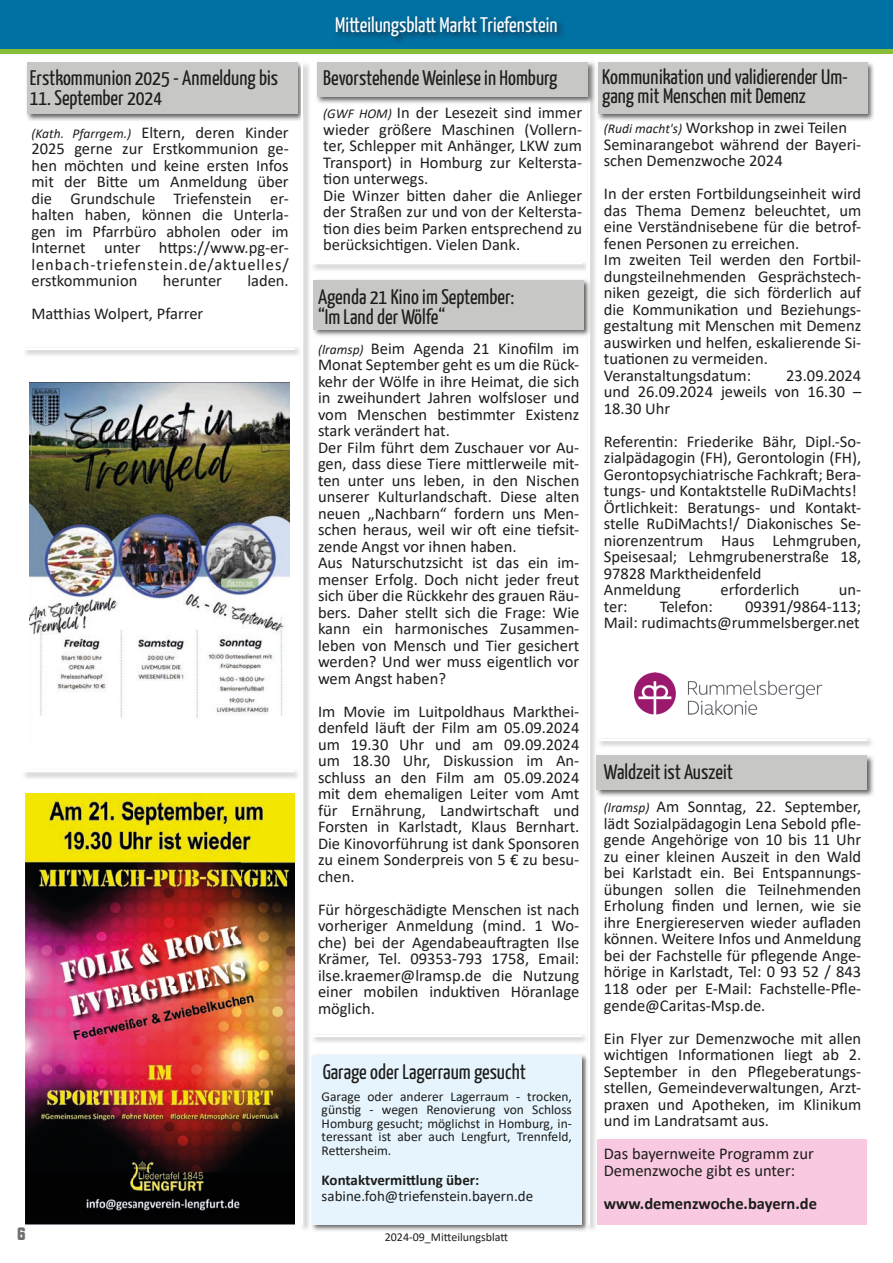
<style>
.page{position:relative;width:893px;height:1263px;background:#fff}
.page>*{position:absolute;margin:0;border:0;box-sizing:border-box;transform-origin:0 0}
.t1{font:21px/19.5px "Yanone Kaffeesatz";color:#1d1d1b}
.t2{font:21px "Yanone Kaffeesatz";color:#fff}
.t3{font:800 18px "Refrigerator Deluxe";color:#70706f}
.t4{font:16.5px/16.5px "Calibri";color:#1d1d1b;text-align:justify}
.t5{font:700 16.5px "Calibri";color:#1d1d1b}
.t6{font:15px "Calibri";color:#1d1d1b}
.t7{font:700 15px "Calibri";color:#1d1d1b}
.t8{font:13.5px/13.5px "Calibri";color:#1d1d1b;text-align:justify}
.t9{font:12px "Calibri";color:#1d1d1b}
.s1{font-style:italic;font-size:13.5px}
</style>
<div class="page">
<div style="left:0;top:0;width:893px;height:51px;background:#0071a3"></div>
<hr style="left:0;top:49px;width:893px;height:4px;background:#89be38">
<img style="left:337px;top:18px;width:226px;height:24px">
<div style="left:597px;top:1139px;width:269px;height:86px;background:#f8c9e0"></div>
<img style="left:316px;top:61px;width:280px;height:44px">
<img style="left:588px;top:62px;width:1px;height:43px">
<div style="left:317px;top:63px;width:271px;height:34px;background:#c7c7c6"></div>
<img style="left:311px;top:1054px;width:278px;height:177px">
<img style="left:588px;top:1054px;width:1px;height:171px">
<div style="left:312px;top:1055px;width:269px;height:170px;background:#e6f4fd"></div>
<img style="left:26px;top:62px;width:274px;height:59px">
<div style="left:27px;top:63px;width:270px;height:51px;background:#c7c7c6"></div>
<img style="left:596px;top:62px;width:278px;height:59px">
<div style="left:598px;top:63px;width:269px;height:51px;background:#c7c7c6"></div>
<img style="left:634px;top:673px;width:189px;height:42px">
<img style="left:313px;top:278px;width:279px;height:59px">
<img style="left:588px;top:278px;width:1px;height:59px">
<div style="left:314px;top:280px;width:270px;height:50px;background:#c7c7c6"></div>
<svg style="left:323px;top:267px;width:26px;height:1px"></svg>
<img style="left:595px;top:754px;width:279px;height:44px">
<div style="left:597px;top:756px;width:270px;height:34px;background:#c7c7c6"></div>
<img style="left:29px;top:383px;width:260px;height:335px">
<img style="left:26px;top:794px;width:268px;height:431px">
<p class="t1" style="left:30px;top:67px;width:250px">Erstkommunion 2025 - Anmeldung bis</p>
<p class="t1" style="left:30px;top:87px;width:134px">11. September 2024</p>
<p class="t4" style="left:31px;top:124px;width:259px"><span class="s1">(Kath. Pfarrgem.)</span> Eltern, deren Kinder 2025 gerne zur Erstkommunion ge&shy;hen möchten und keine ersten Infos mit der Bitte um Anmeldung über die Grundschule Triefenstein er&shy;halten haben, können die Unterla&shy;gen im Pfarrbüro abholen oder im Internet unter https://www.pg-er&shy;lenbach-triefenstein.de/aktuelles/ erstkommunion</p>
<p class="t4" style="left:163px;top:272px;width:61px">herunter</p>
<p class="t4" style="left:247px;top:272px;width:43px">laden.</p>
<p class="t4" style="left:31px;top:305px;width:173px">Matthias Wolpert, Pfarrer</p>
<p class="t2" style="left:335px;top:10px;width:224px">Mitteilungsblatt Markt Triefenstein</p>
<p class="t1" style="left:323px;top:67px;width:236px">Bevorstehende Weinlese in Homburg</p>
<p class="t4" style="left:323px;top:104px;width:260px;text-align:left"><span class="s1">(GWF HOM)</span> In der Lesezeit sind immer wieder größere Maschinen (Vollern&shy;ter, Schlepper mit Anhänger, LKW zum Transport) in Homburg zur Keltersta&shy;tion unterwegs.<br>Die Winzer bitten daher die Anlieger der Straßen zur und von der Keltersta&shy;tion dies beim Parken entsprechend zu berücksichtigen. Vielen Dank.</p>
<p class="t1" style="left:318px;top:286px;width:198px">Agenda 21 Kino im September: “Im Land der Wölfe“</p>
<p class="t4" style="left:318px;top:340px;width:263px;text-align:left"><span class="s1">(lramsp)</span> Beim Agenda 21 Kinofilm im Monat September geht es um die Rück&shy;kehr der Wölfe in ihre Heimat, die sich in zweihundert Jahren wolfsloser und vom Menschen bestimmter Existenz stark verändert hat.<br>Der Film führt dem Zuschauer vor Au&shy;gen, dass diese Tiere mittlerweile mit&shy;ten unter uns leben, in den Nischen unserer Kulturlandschaft. Diese alten neuen „Nachbarn“ fordern uns Men&shy;schen heraus, weil wir oft eine tiefsit&shy;zende Angst vor ihnen haben.<br>Aus Naturschutzsicht ist das ein im&shy;menser Erfolg. Doch nicht jeder freut sich über die Rückkehr des grauen Räu&shy;bers. Daher stellt sich die Frage: Wie kann ein harmonisches Zusammen&shy;leben von Mensch und Tier gesichert werden? Und wer muss eigentlich vor wem Angst haben?</p>
<p class="t4" style="left:318px;top:703px;width:263px">Im Movie im Luitpoldhaus Markthei&shy;denfeld läuft der Film am 05.09.2024 um 19.30 Uhr und am 09.09.2024 um 18.30 Uhr, Diskussion im An&shy;schluss an den Film am 05.09.2024 mit dem ehemaligen Leiter vom Amt für Ernährung, Landwirtschaft und Forsten in Karlstadt, Klaus Bernhart.<br>Die Kinovorführung ist dank Sponsoren zu einem Sonderpreis von 5 € zu besu&shy;chen.</p>
<p class="t4" style="left:318px;top:901px;width:263px">Für hörgeschädigte Menschen ist nach vorheriger Anmeldung (mind. 1 Wo&shy;che) bei der Agendabeauftragten Ilse Krämer, Tel. 09353-793 1758, Email: ilse.kraemer@lramsp.de die Nutzung einer mobilen induktiven Höranlage möglich.</p>
<p class="t1" style="left:323px;top:1061px;width:205px">Garage oder Lagerraum gesucht</p>
<p class="t8" style="left:322px;top:1089px;width:252px">Garage oder anderer Lagerraum - trocken, günstig - wegen Renovierung von Schloss Homburg gesucht; möglichst in Homburg, in&shy;teressant ist aber auch Lengfurt, Trennfeld, Rettersheim.</p>
<p class="t7" style="left:322px;top:1169px;width:159px">Kontaktvermittlung über:</p>
<p class="t6" style="left:322px;top:1186px;width:213px">sabine.foh@triefenstein.bayern.de</p>
<p class="t3" style="left:17px;top:1223px;width:10px">6</p>
<p class="t9" style="left:385px;top:1229px;width:125px">2024-09_Mitteilungsblatt</p>
<p class="t1" style="left:602px;top:66px;width:247px">Kommunikation und validierender Um&shy;gang mit Menschen mit Demenz</p>
<p class="t4" style="left:604px;top:119px;width:259px;text-align:left"><span class="s1">(Rudi macht's)</span> Workshop in zwei Teilen<br>Seminarangebot während der Bayeri&shy;schen Demenzwoche 2024</p>
<p class="t4" style="left:604px;top:185px;width:259px;text-align:left">In der ersten Fortbildungseinheit wird das Thema Demenz beleuchtet, um eine Verständnisebene für die betrof&shy;fenen Personen zu erreichen.<br>Im zweiten Teil werden den Fortbil&shy;dungsteilnehmenden Gesprächstech&shy;niken gezeigt, die sich förderlich auf die Kommunikation und Beziehungs&shy;gestaltung mit Menschen mit Demenz auswirken und helfen, eskalierende Si&shy;tuationen zu vermeiden.<br>Veranstaltungsdatum:</p>
<p class="t4" style="left:604px;top:367px;width:259px;text-indent:182px">23.09.2024 und 26.09.2024 jeweils von 16.30 – 18.30 Uhr</p>
<p class="t4" style="left:604px;top:433px;width:259px;text-align:left">Referentin: Friederike Bähr, Dipl.-So&shy;zialpädagogin (FH), Gerontologin (FH), Gerontopsychiatrische Fachkraft; Bera&shy;tungs- und Kontaktstelle RuDiMachts!<br>Örtlichkeit: Beratungs- und Kontakt&shy;stelle RuDiMachts!/ Diakonisches Se&shy;niorenzentrum Haus Lehmgruben, Speisesaal; Lehmgrubenerstraße 18, 97828 Marktheidenfeld<br>Anmeldung</p>
<p class="t4" style="left:721px;top:581px;width:80px">erforderlich</p>
<p class="t4" style="left:839px;top:581px;width:24px">un-</p>
<p class="t4" style="left:604px;top:598px;width:259px;text-align:right">09391/9864-113;<br>Mail: rudimachts@rummelsberger.net</p>
<p class="t4" style="left:604px;top:598px;width:25px">ter:</p>
<p class="t4" style="left:660px;top:598px;width:55px">Telefon:</p>
<p class="t1" style="left:604px;top:761px;width:131px">Waldzeit ist Auszeit</p>
<p class="t4" style="left:604px;top:798px;width:259px"><span class="s1">(lramsp)</span> Am Sonntag, 22. September, lädt Sozialpädagogin Lena Sebold pfle&shy;gende Angehörige von 10 bis 11 Uhr zu einer kleinen Auszeit in den Wald bei Karlstadt ein. Bei Entspannungs&shy;übungen sollen die Teilnehmenden Erholung finden und lernen, wie sie ihre Energiereserven wieder aufladen können. Weitere Infos und Anmeldung bei der Fachstelle für pflegende Ange&shy;hörige in Karlstadt, Tel: 0 93 52 / 843<br>118 oder per E-Mail: Fachstelle-Pfle&shy;gende@Caritas-Msp.de.</p>
<p class="t4" style="left:604px;top:1029px;width:259px">Ein Flyer zur Demenzwoche mit allen wichtigen Informationen liegt ab 2.<br>September in den Pflegeberatungs&shy;stellen, Gemeindeverwaltungen, Arzt&shy;praxen und Apotheken, im Klinikum und im Landratsamt aus.</p>
<p class="t4" style="left:604px;top:1145px;width:211px">Das bayernweite Programm zur<br>Demenzwoche gibt es unter:</p>
<p class="t5" style="left:604px;top:1191px;width:215px">www.demenzwoche.bayern.de</p>
</div>
